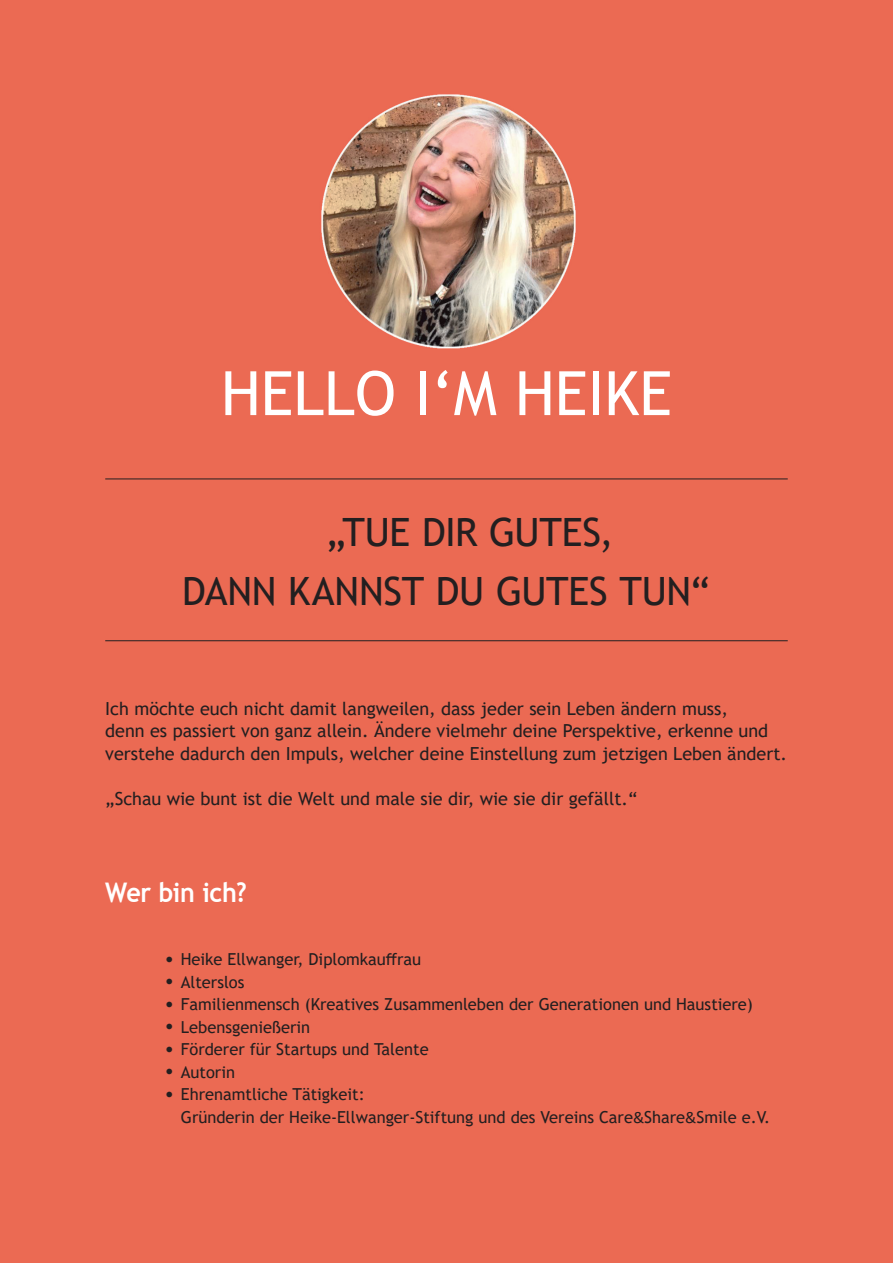
<style>
.page{position:relative;width:893px;height:1263px;background:#eb6a53}
.page>*{position:absolute;margin:0;border:0;box-sizing:border-box;transform-origin:0 0}
.t1{font:61.2px "Trebuchet MS";color:#fff}
.t2{font:39px/58.5px "Trebuchet MS";letter-spacing:-.005em;color:#231f20}
.t3{font:700 27px "Trebuchet MS";letter-spacing:-.015em;color:#fff;scale:.93 1}
.t4{font:18px/22.5px "Trebuchet MS";color:#231f20}
.t5{font:16.5px/22.5px "Trebuchet MS";color:#231f20}
.s1{font-family:"Calibri"}
</style>
<div class="page">
<img style="left:321px;top:94px;width:255px;height:255px">
<hr style="left:105px;top:479px;width:683px;height:1px;background:#231f20">
<hr style="left:105px;top:640px;width:683px;height:1px;background:#231f20">
<h1 class="t1" style="left:221px;top:355px;width:452px">HELLO I‘M HEIKE</h1>
<h2 class="t2" style="left:182px;top:503px;width:530px;text-indent:143px">„TUE DIR GUTES,<br>DANN KANNST DU GUTES TUN“</h2>
<p class="t4" style="left:105px;top:697px;width:683px">Ich möchte euch nicht damit langweilen, dass jeder sein Leben ändern muss,<br>denn es passiert von ganz allein. Ändere vielmehr deine Perspektive, erkenne und verstehe dadurch den Impuls, welcher deine Einstellung zum jetzigen Leben ändert.</p>
<p class="t4" style="left:105px;top:787px;width:534px">„Schau wie bunt ist die Welt und male sie dir, wie sie dir gefällt.“</p>
<h3 class="t3" style="left:105px;top:876px;width:154px">Wer bin ich?</h3>
<p class="t5" style="left:166px;top:948px;width:257px">● Heike Ellwanger, Diplomkauffrau</p>
<p class="t5" style="left:166px;top:970px;width:80px">● Alterslos</p>
<p class="t5" style="left:166px;top:993px;width:589px">● Familienmensch (Kreatives Zusammenleben der Generationen und Haustiere)</p>
<p class="t5" style="left:166px;top:1015px;width:146px">● Lebensgenießerin</p>
<p class="t5" style="left:166px;top:1038px;width:264px">● Förderer für Startups und Talente</p>
<p class="t5" style="left:166px;top:1060px;width:71px">● Autorin</p>
<p class="t5" style="left:181px;top:1083px;width:591px;text-indent:-15px">● Ehrenamtliche Tätigkeit:<br>Gründerin der Heike-Ellwanger-Stiftung und des Vereins Care<span class="s1">&amp;</span>Share<span class="s1">&amp;</span>Smile e.V.</p>
</div>
